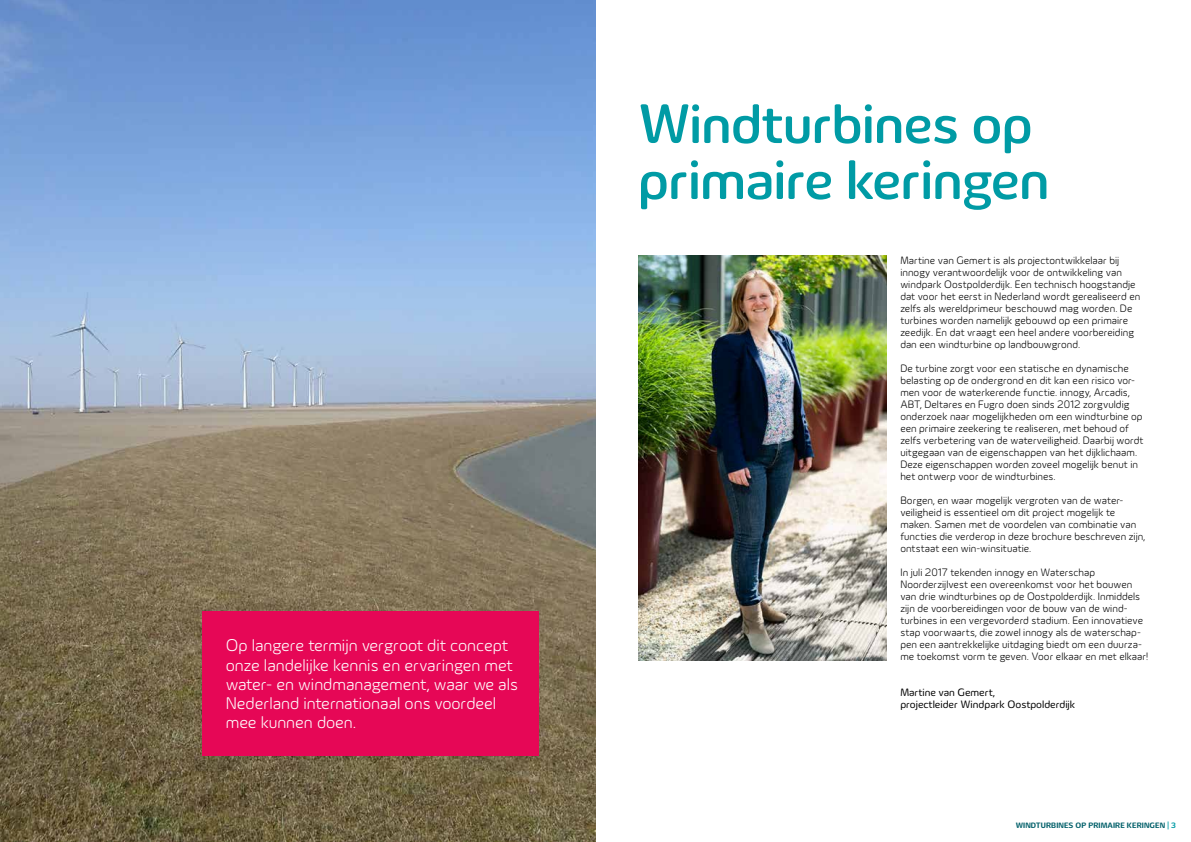
<style>
.page{position:relative;width:1191px;height:842px;background:#fff}
.page>*{position:absolute;margin:0;border:0;box-sizing:border-box;transform-origin:0 0}
.t1{font:500 57px/56px "Innogy";letter-spacing:-.01em;color:#009ba5}
.t2{font:300 17.4px/19.2px "Innogy";color:#fff}
.t3{font:300 11px/12px "Innogy";color:#000}
.t4{font:11px/12px "Innogy";color:#000}
.t5{font:700 8px "Innogy";letter-spacing:.01em;color:#015f69}
.s1{color:#009ba5}
</style>
<div class="page">
<img style="left:0;top:0;width:595px;height:842px">
<div style="left:202px;top:612px;width:336px;height:144px;background:#e60756"></div>
<img style="left:638px;top:255px;width:248px;height:405px">
<h2 class="t2" style="left:226px;top:636px;width:294px">Op langere termijn vergroot dit concept onze landelijke kennis en ervaringen met water- en windmanagement, waar we als Nederland internationaal ons voordeel mee kunnen doen.</h2>
<h1 class="t1" style="left:638px;top:96px;width:413px">Windturbines op primaire keringen</h1>
<p class="t3" style="left:900px;top:254px;width:241px">Martine van Gemert is als projectontwikkelaar bij innogy verantwoordelijk voor de ontwikkeling van windpark Oostpolderdijk. Een technisch hoogstandje dat voor het eerst in Nederland wordt gerealiseerd en zelfs als wereldprimeur beschouwd mag worden. De turbines worden namelijk gebouwd op een primaire zeedijk. En dat vraagt een heel andere voorbereiding dan een windturbine op landbouwgrond.</p>
<p class="t3" style="left:900px;top:362px;width:245px">De turbine zorgt voor een statische en dynamische belasting op de ondergrond en dit kan een risico vor&shy;men voor de waterkerende functie. innogy, Arcadis, ABT, Deltares en Fugro doen sinds 2012 zorgvuldig onderzoek naar mogelijkheden om een windturbine op een primaire zeekering te realiseren, met behoud of zelfs verbetering van de waterveiligheid. Daarbij wordt uitgegaan van de eigenschappen van het dijklichaam.<br>Deze eigenschappen worden zoveel mogelijk benut in het ontwerp voor de windturbines.</p>
<p class="t3" style="left:900px;top:494px;width:247px">Borgen, en waar mogelijk vergroten van de water&shy;veiligheid is essentieel om dit project mogelijk te maken. Samen met de voordelen van combinatie van functies die verderop in deze brochure beschreven zijn, ontstaat een win-winsituatie.</p>
<p class="t3" style="left:900px;top:566px;width:249px">In juli 2017 tekenden innogy en Waterschap Noorderzijlvest een overeenkomst voor het bouwen van drie windturbines op de Oostpolderdijk. Inmiddels zijn de voorbereidingen voor de bouw van de wind&shy;turbines in een vergevorderd stadium. Een innovatieve stap voorwaarts, die zowel innogy als de waterschap&shy;pen een aantrekkelijke uitdaging biedt om een duurza&shy;me toekomst vorm te geven. Voor elkaar en met elkaar!</p>
<p class="t4" style="left:900px;top:686px;width:176px">Martine van Gemert,<br>projectleider Windpark Oostpolderdijk</p>
<p class="t5" style="left:1015px;top:821px;width:162px">WINDTURBINES OP PRIMAIRE KERINGEN <span class="s1">| 3</span></p>
</div>
